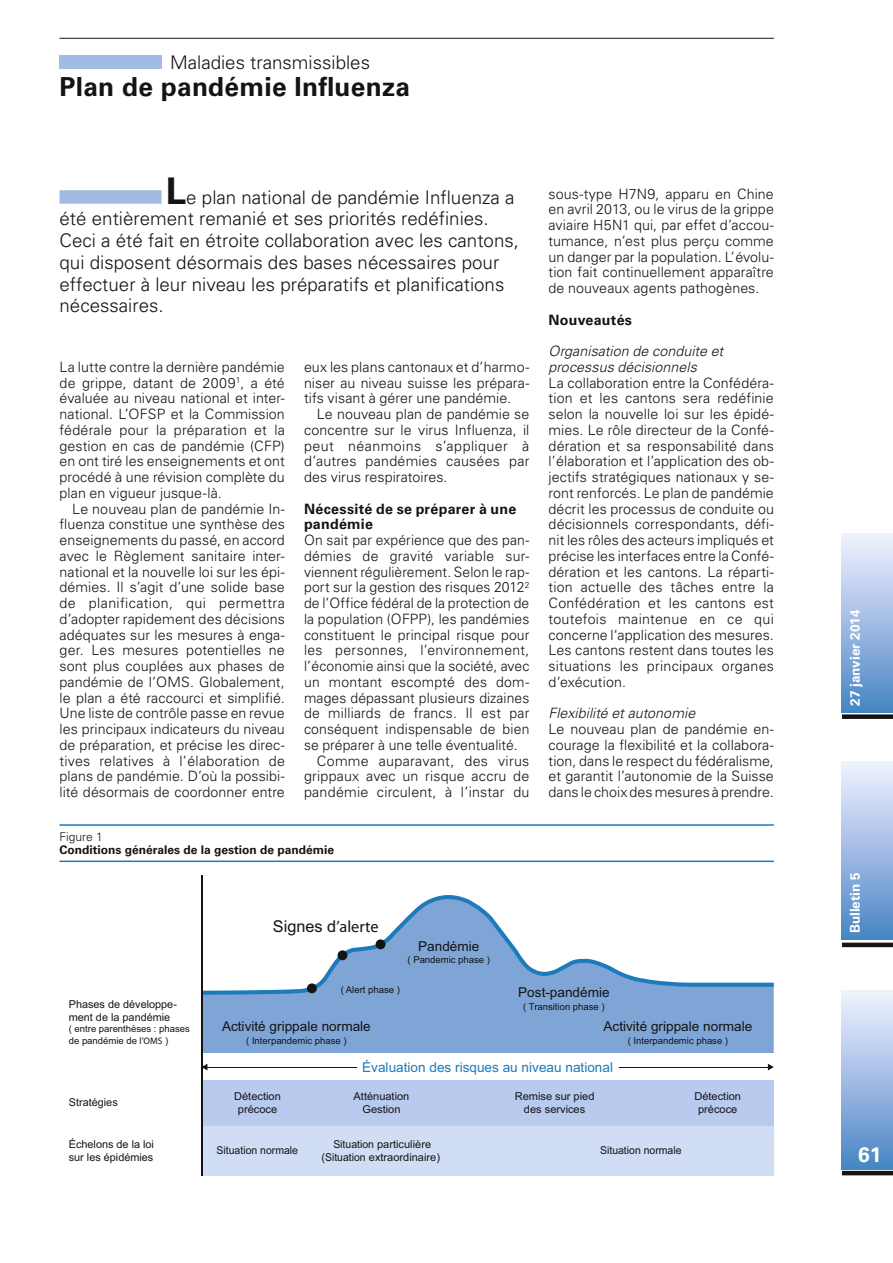
<style>
.page{position:relative;width:893px;height:1263px;background:#fff}
.page>*{position:absolute;margin:0;border:0;box-sizing:border-box;transform-origin:0 0}
.t1{font:700 26.25px "Univers LT Std";letter-spacing:.01em;color:#131413}
.t2{font:700 21px "Univers LT Std";color:#fff}
.t3{font:300 18.75px/21.8px "Univers LT Std";color:#131413}
.t4{font:16.35px "Arial";color:#131413}
.t5{font:300 14.25px/15.8px "Univers LT Std";letter-spacing:.01em;color:#131413;text-align:justify}
.t6{font:italic 300 14.25px/15.8px "Univers LT Std";letter-spacing:.005em;color:#131413}
.t7{font:700 14.25px/15.8px "Univers LT Std";letter-spacing:.02em;color:#131413}
.t8{font:13.65px "Arial";color:#131413}
.t9{font:13.65px "Arial";color:#1d7abb}
.t10{font:700 13.5px "Univers LT Std";color:#fff}
.t11{font:700 12px "Univers LT Std";color:#131413}
.t12{font:300 12px "Univers LT Std";color:#131413}
.t13{font:10.8px/13px "Arial";color:#131413;text-align:center}
.t14{font:10.8px/13px "Arial";color:#131413;text-align:center;scale:.96 1}
.t15{font:9.45px/11.4px "Arial";color:#131413}
.s1{font-weight:700;font-size:36.75px}
.s2{font-family:"Myriad Pro"}
</style>
<div class="page">
<hr style="left:60px;top:38px;width:714px;height:1px;background:#131413">
<div style="left:842px;top:991px;width:51px;height:178px;background:linear-gradient(to bottom,#f4f3ff,#4b85c5)"></div>
<div style="left:842px;top:714px;width:51px;height:5px;background:#131413"></div>
<hr style="left:842px;top:943px;width:51px;height:4px;background:#131413">
<hr style="left:842px;top:1171px;width:51px;height:4px;background:#131413">
<div style="left:842px;top:534px;width:51px;height:178px;background:linear-gradient(to bottom,#f4f3ff,#4b85c5)"></div>
<div style="left:842px;top:761px;width:51px;height:179px;background:linear-gradient(to bottom,#f5f3ff,#4984c5)"></div>
<div style="left:60px;top:190px;width:102px;height:14px;background:#a1bbe4"></div>
<div style="left:202px;top:995px;width:572px;height:58px;background:#7fa5d7"></div>
<div style="left:202px;top:1080px;width:572px;height:46px;background:#b8caed"></div>
<div style="left:202px;top:1126px;width:572px;height:49px;background:#d1ddf5"></div>
<hr style="left:206px;top:1067px;width:563px;height:1px;background:#131413">
<svg style="left:768px;top:1064px;width:6px;height:6px"></svg>
<svg style="left:202px;top:1064px;width:5px;height:6px"></svg>
<div style="left:357px;top:1056px;width:261px;height:22px;background:#fff"></div>
<svg style="left:202px;top:895px;width:572px;height:100px"></svg>
<div style="left:307px;top:983px;width:10px;height:10px;background:#131413;border-radius:50%"></div>
<div style="left:338px;top:950px;width:9px;height:10px;background:#131413;border-radius:50%"></div>
<div style="left:376px;top:939px;width:9px;height:10px;background:#131413;border-radius:50%"></div>
<hr style="left:201px;top:875px;width:1px;height:300px;background:#131413">
<hr style="left:60px;top:824px;width:714px;height:2px;background:#1d7abb">
<hr style="left:60px;top:860px;width:714px;height:2px;background:#1d7abb">
<div style="left:60px;top:55px;width:102px;height:14px;background:#a1bbe4"></div>
<h3 class="t3" style="left:170px;top:51px;width:202px">Maladies transmissibles</h3>
<h1 class="t1" style="left:60px;top:71px;width:352px">Plan de pandémie Influenza</h1>
<p class="t3" style="left:60px;top:186px;width:461px;text-indent:106px"><span class="s1">L</span>e plan national de pandémie Influenza a été entièrement remanié et ses priorités redéfinies.<br>Ceci a été fait en étroite collaboration avec les cantons, qui disposent désormais des bases nécessaires pour effectuer à leur niveau les préparatifs et planifications nécessaires.</p>
<p class="t5" style="left:60px;top:359px;width:227px">La lutte contre la dernière pandémie de grippe, datant de 2009<sup>1</sup>, a été évaluée au niveau national et inter&shy;national. L’OFSP et la Commission fédérale pour la préparation et la gestion en cas de pandémie (CFP) en ont tiré les enseignements et ont procédé à une révision complète du plan en vigueur jusque-là.</p>
<p class="t5" style="left:60px;top:501px;width:227px;text-indent:13px">Le nouveau plan de pandémie In&shy;fluenza constitue une synthèse des enseignements du passé, en accord avec le Règlement sanitaire inter&shy;national et la nouvelle loi sur les épi&shy;démies. Il s’agit d’une solide base de planification, qui permettra d’adopter rapidement des décisions adéquates sur les mesures à enga&shy;ger. Les mesures potentielles ne sont plus couplées aux phases de pandémie de l’OMS. Globalement, le plan a été raccourci et simplifié.<br>Une liste de contrôle passe en revue les principaux indicateurs du niveau de préparation, et précise les direc&shy;tives relatives à l’élaboration de plans de pandémie. D’où la possibi&shy;lité désormais de coordonner entre</p>
<p class="t5" style="left:304px;top:359px;width:227px">eux les plans cantonaux et d’harmo&shy;niser au niveau suisse les prépara&shy;tifs visant à gérer une pandémie.</p>
<p class="t5" style="left:304px;top:406px;width:227px;text-indent:13px">Le nouveau plan de pandémie se concentre sur le virus Influenza, il peut néanmoins s’appliquer à d’autres pandémies causées par des virus respiratoires.</p>
<p class="t7" style="left:304px;top:501px;width:214px">Nécessité de se préparer à une pandémie</p>
<p class="t5" style="left:304px;top:532px;width:227px">On sait par expérience que des pan-</p>
<p class="t5" style="left:304px;top:548px;width:227px">démies de gravité variable sur-</p>
<p class="t5" style="left:304px;top:564px;width:227px">viennent régulièrement. Selon le rap-</p>
<p class="t5" style="left:304px;top:579px;width:227px">port sur la gestion des risques 2012<sup>2</sup></p>
<p class="t5" style="left:304px;top:595px;width:227px">de l’Office fédéral de la protection de</p>
<p class="t5" style="left:304px;top:611px;width:227px">la population (OFPP), les pandémies</p>
<p class="t5" style="left:304px;top:627px;width:227px">constituent le principal risque pour</p>
<p class="t5" style="left:304px;top:642px;width:227px">les personnes, l’environnement,</p>
<p class="t5" style="left:304px;top:658px;width:227px">l’économie ainsi que la société, avec</p>
<p class="t5" style="left:304px;top:674px;width:227px">un montant escompté des dom-</p>
<p class="t5" style="left:304px;top:690px;width:227px">mages dépassant plusieurs dizaines</p>
<p class="t5" style="left:304px;top:705px;width:227px">de milliards de francs. Il est par</p>
<p class="t5" style="left:304px;top:721px;width:227px">conséquent indispensable de bien</p>
<p class="t5" style="left:304px;top:737px;width:215px">se préparer à une telle éventualité.</p>
<p class="t5" style="left:317px;top:753px;width:214px">Comme auparavant, des virus</p>
<p class="t5" style="left:304px;top:768px;width:227px">grippaux avec un risque accru de</p>
<p class="t5" style="left:304px;top:784px;width:227px">pandémie circulent, à l’instar du</p>
<p class="t12" style="left:60px;top:829px;width:45px">Figure 1</p>
<p class="t11" style="left:60px;top:843px;width:276px">Conditions générales de la gestion de pandémie</p>
<p class="t5" style="left:549px;top:186px;width:227px">sous-type H7N9, apparu en Chine en avril 2013, ou le virus de la grippe aviaire H5N1 qui, par effet d’accou&shy;tumance, n’est plus perçu comme un danger par la population. L’évolu&shy;tion fait continuellement apparaître de nouveaux agents pathogènes.</p>
<p class="t7" style="left:549px;top:312px;width:85px">Nouveautés</p>
<p class="t6" style="left:549px;top:343px;width:176px">Organisation de conduite et processus décisionnels</p>
<p class="t5" style="left:549px;top:375px;width:227px">La collaboration entre la Confédéra&shy;tion et les cantons sera redéfinie selon la nouvelle loi sur les épidé&shy;mies. Le rôle directeur de la Confé&shy;dération et sa responsabilité dans l’élaboration et l’application des ob&shy;jectifs stratégiques nationaux y se&shy;ront renforcés. Le plan de pandémie décrit les processus de conduite ou décisionnels correspondants, défi&shy;nit les rôles des acteurs impliqués et précise les interfaces entre la Confé&shy;dération et les cantons. La réparti&shy;tion actuelle des tâches entre la Confédération et les cantons est toutefois maintenue en ce qui concerne l‘application des mesures.<br>Les cantons restent dans toutes les situations les principaux organes d’exécution.</p>
<p class="t6" style="left:549px;top:706px;width:148px">Flexibilité et autonomie</p>
<p class="t5" style="left:549px;top:721px;width:227px">Le nouveau plan de pandémie en&shy;courage la flexibilité et la collabora&shy;tion, dans le respect du fédéralisme, et garantit l’autonomie de la Suisse dans le choix des mesures à prendre.</p>
<p class="t4" style="left:273px;top:915px;width:107px">Signes d<span class="s2">’alerte</span></p>
<p class="t8" style="left:418px;top:937px;width:63px">Pandémie</p>
<p class="t15" style="left:408px;top:954px;width:84px">( Pandemic phase )</p>
<p class="t13" style="left:69px;top:998px;width:110px;text-align:left">Phases de développe&shy;ment de la pandémie</p>
<p class="t15" style="left:69px;top:1023px;width:123px">( entre parenthèses : phases de pandémie de l<span class="s2">’OMS</span> )</p>
<p class="t13" style="left:69px;top:1095px;width:50px">Stratégies</p>
<p class="t13" style="left:69px;top:1138px;width:87px;text-align:left">Échelons de la loi sur les épidémies</p>
<p class="t15" style="left:341px;top:983px;width:61px">( Alert phase )</p>
<p class="t8" style="left:222px;top:1018px;width:150px">Activité grippale normale</p>
<p class="t15" style="left:246px;top:1035px;width:102px">( Interpandemic phase )</p>
<p class="t8" style="left:518px;top:984px;width:93px">Post-pandémie</p>
<p class="t15" style="left:523px;top:1001px;width:83px">( Transition phase )</p>
<p class="t8" style="left:603px;top:1018px;width:150px">Activité grippale normale</p>
<p class="t15" style="left:628px;top:1035px;width:102px">( Interpandemic phase )</p>
<p class="t9" style="left:362px;top:1058px;width:252px">Évaluation des risques au niveau national</p>
<p class="t13" style="left:234px;top:1090px;width:48px">Détection précoce</p>
<p class="t13" style="left:694px;top:1090px;width:48px">Détection précoce</p>
<p class="t13" style="left:354px;top:1090px;width:57px">Atténuation<br>Gestion</p>
<p class="t13" style="left:515px;top:1090px;width:81px">Remise sur pied des services</p>
<p class="t14" style="left:321px;top:1138px;width:125px">Situation particulière (Situation extraordinaire)</p>
<p class="t14" style="left:217px;top:1143px;width:86px">Situation normale</p>
<p class="t14" style="left:600px;top:1143px;width:86px">Situation normale</p>
<p class="t10" style="left:847px;top:706px;width:98px;rotate:-90deg">27 janvier 2014</p>
<p class="t10" style="left:847px;top:933px;width:62px;rotate:-90deg">Bulletin 5</p>
<h2 class="t2" style="left:858px;top:1142px;width:25px">61</h2>
</div>
